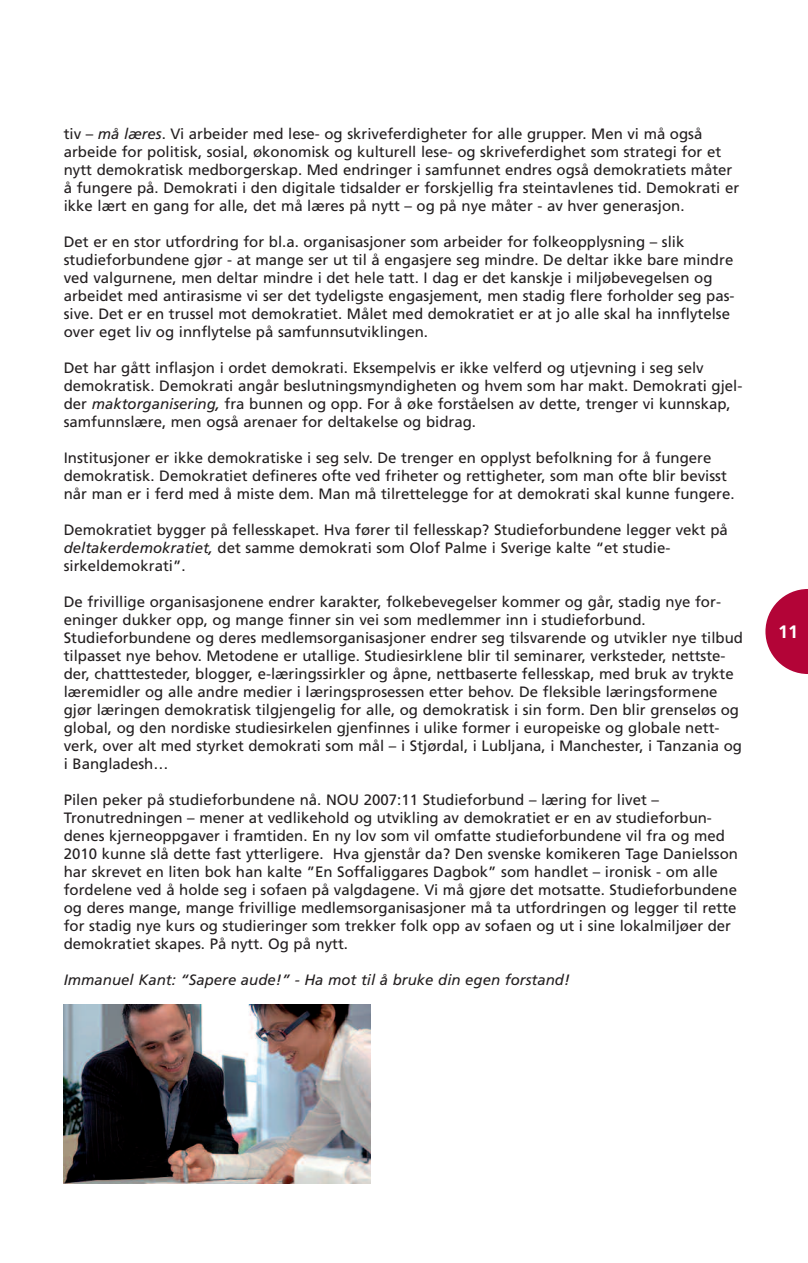
<style>
.page{position:relative;width:808px;height:1263px;background:#fff}
.page>*{position:absolute;margin:0;border:0;box-sizing:border-box;transform-origin:0 0}
.t1{font:700 18px "Frutiger";color:#fff}
.t2{font:15px/18px "Frutiger";color:#231f20}
.t3{font:italic 15px "Frutiger";color:#231f20}
.s1{font-style:italic}
</style>
<div class="page">
<img style="left:64px;top:1005px;width:306px;height:178px">
<svg style="left:765px;top:589px;width:43px;height:85px"></svg>
<p class="t2" style="left:64px;top:126px;width:677px">tiv – <span class="s1">må læres</span>. Vi arbeider med lese- og skriveferdigheter for alle grupper. Men vi må også arbeide for politisk, sosial, økonomisk og kulturell lese- og skriveferdighet som strategi for et nytt demokratisk medborgerskap. Med endringer i samfunnet endres også demokratiets måter å fungere på. Demokrati i den digitale tidsalder er forskjellig fra steintavlenes tid. Demokrati er ikke lært en gang for alle, det må læres på nytt – og på nye måter - av hver generasjon.</p>
<p class="t2" style="left:64px;top:234px;width:672px">Det er en stor utfordring for bl.a. organisasjoner som arbeider for folkeopplysning – slik studieforbundene gjør - at mange ser ut til å engasjere seg mindre. De deltar ikke bare mindre ved valgurnene, men deltar mindre i det hele tatt. I dag er det kanskje i miljøbevegelsen og arbeidet med antirasisme vi ser det tydeligste engasjement, men stadig flere forholder seg pas&shy;sive. Det er en trussel mot demokratiet. Målet med demokratiet er at jo alle skal ha innflytelse over eget liv og innflytelse på samfunnsutviklingen.</p>
<p class="t2" style="left:64px;top:360px;width:680px">Det har gått inflasjon i ordet demokrati. Eksempelvis er ikke velferd og utjevning i seg selv demokratisk. Demokrati angår beslutningsmyndigheten og hvem som har makt. Demokrati gjel&shy;der <span class="s1">maktorganisering,</span> fra bunnen og opp. For å øke forståelsen av dette, trenger vi kunnskap, samfunnslære, men også arenaer for deltakelse og bidrag.</p>
<p class="t2" style="left:64px;top:450px;width:672px">Institusjoner er ikke demokratiske i seg selv. De trenger en opplyst befolkning for å fungere demokratisk. Demokratiet defineres ofte ved friheter og rettigheter, som man ofte blir bevisst når man er i ferd med å miste dem. Man må tilrettelegge for at demokrati skal kunne fungere.</p>
<p class="t2" style="left:64px;top:522px;width:666px">Demokratiet bygger på fellesskapet. Hva fører til fellesskap? Studieforbundene legger vekt på <span class="s1">deltakerdemokratiet,</span> det samme demokrati som Olof Palme i Sverige kalte “et studie&shy;sirkeldemokrati”.</p>
<p class="t2" style="left:64px;top:594px;width:681px">De frivillige organisasjonene endrer karakter, folkebevegelser kommer og går, stadig nye for&shy;eninger dukker opp, og mange finner sin vei som medlemmer inn i studieforbund.<br>Studieforbundene og deres medlemsorganisasjoner endrer seg tilsvarende og utvikler nye tilbud tilpasset nye behov. Metodene er utallige. Studiesirklene blir til seminarer, verksteder, nettste&shy;der, chatttesteder, blogger, e-læringssirkler og åpne, nettbaserte fellesskap, med bruk av trykte læremidler og alle andre medier i læringsprosessen etter behov. De fleksible læringsformene gjør læringen demokratisk tilgjengelig for alle, og demokratisk i sin form. Den blir grenseløs og global, og den nordiske studiesirkelen gjenfinnes i ulike former i europeiske og globale nett&shy;verk, over alt med styrket demokrati som mål – i Stjørdal, i Lubljana, i Manchester, i Tanzania og i Bangladesh…</p>
<p class="t2" style="left:64px;top:792px;width:676px">Pilen peker på studieforbundene nå. NOU 2007:11 Studieforbund – læring for livet – Tronutredningen – mener at vedlikehold og utvikling av demokratiet er en av studieforbun&shy;denes kjerneoppgaver i framtiden. En ny lov som vil omfatte studieforbundene vil fra og med 2010 kunne slå dette fast ytterligere. Hva gjenstår da? Den svenske komikeren Tage Danielsson har skrevet en liten bok han kalte ”En Soffaliggares Dagbok” som handlet – ironisk - om alle fordelene ved å holde seg i sofaen på valgdagene. Vi må gjøre det motsatte. Studieforbundene og deres mange, mange frivillige medlemsorganisasjoner må ta utfordringen og legger til rette for stadig nye kurs og studieringer som trekker folk opp av sofaen og ut i sine lokalmiljøer der demokratiet skapes. På nytt. Og på nytt.</p>
<p class="t3" style="left:64px;top:974px;width:508px">Immanuel Kant: “Sapere aude!” - Ha mot til å bruke din egen forstand!</p>
<p class="t1" style="left:778px;top:624px;width:22px">11</p>
</div>
